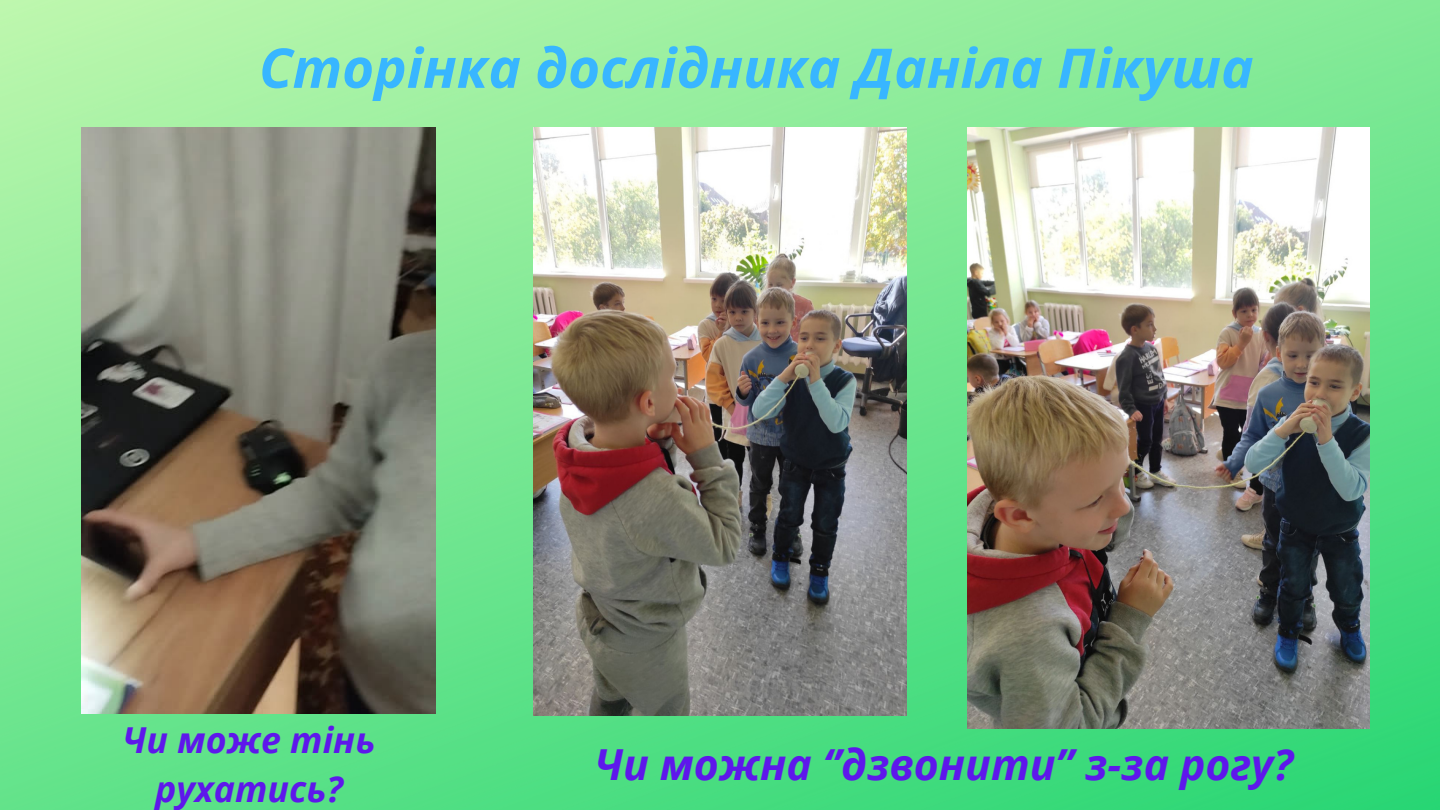
<style>
.page{position:relative;width:1440px;height:810px;background:#fff}
.page>*{position:absolute;margin:0;border:0;box-sizing:border-box;transform-origin:0 0}
.t1{font:italic 700 54.8px "Open Sans";color:#38b6ff}
.t2{font:italic 700 42.8px "Open Sans";color:#5e17eb}
.t3{font:italic 700 35.8px/49.5px "Open Sans";color:#5e17eb;text-align:center}
</style>
<div class="page">
<img style="left:0;top:0;width:1440px;height:810px">
<img style="left:81px;top:128px;width:355px;height:586px">
<img style="left:533px;top:128px;width:374px;height:587px">
<img style="left:968px;top:128px;width:402px;height:601px">
<p class="t1" style="left:259px;top:29px;width:996px">Сторінка дослідника Даніла Пікуша</p>
<p class="t3" style="left:123px;top:714px;width:254px">Чи може тінь рухатись?</p>
<p class="t2" style="left:594px;top:734px;width:700px">Чи можна ‘’дзвонити’’ з-за рогу?</p>
</div>
